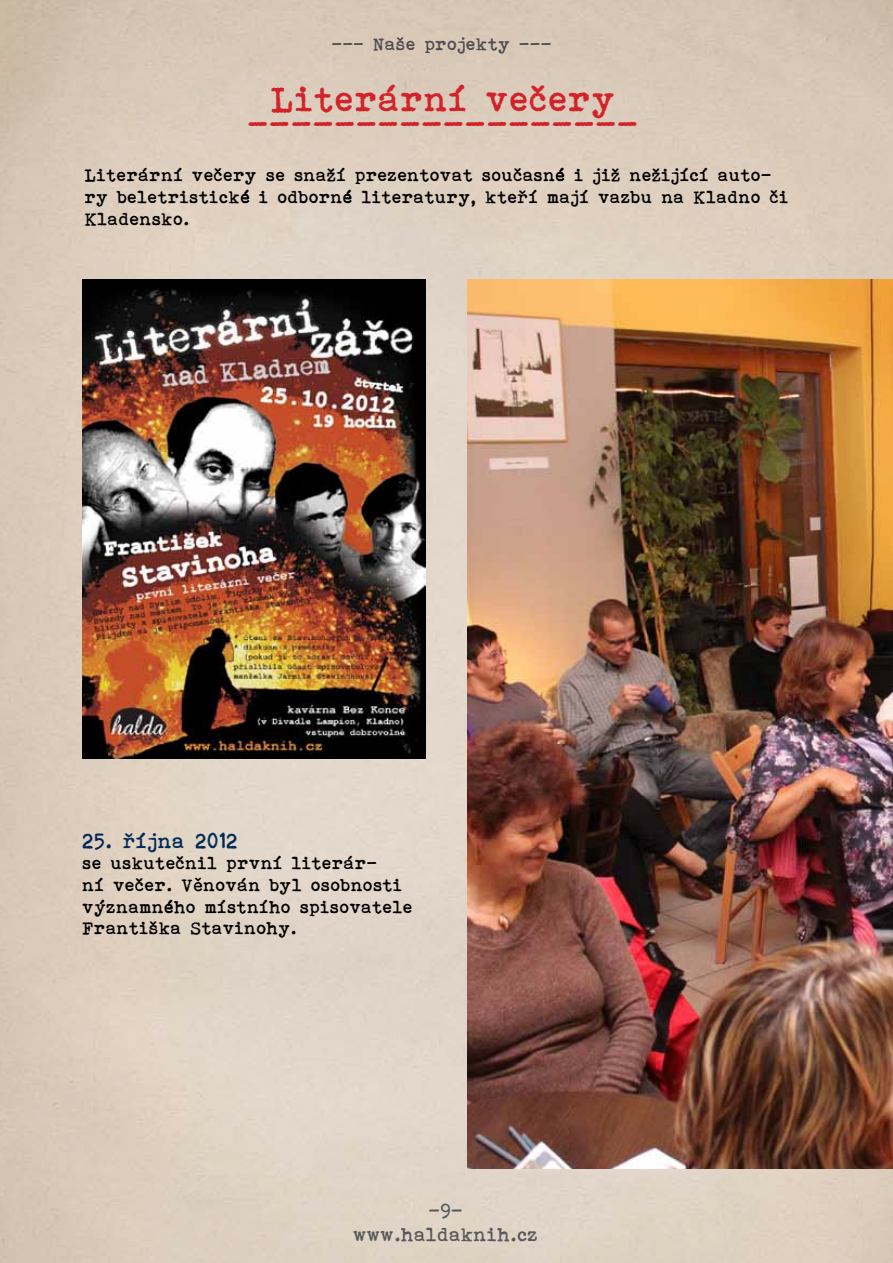
<style>
.page{position:relative;width:893px;height:1263px;background:#fff}
.page>*{position:absolute;margin:0;border:0;box-sizing:border-box;transform-origin:0 0}
.t1{font:36px "Bohemian typewriter";color:#d2232a}
.t2{font:21px "Bohemian typewriter";color:#002956}
.t3{font:19.5px/23.4px "Bohemian typewriter";color:#58595b;text-align:center}
.t4{font:18px/21.6px "Bohemian typewriter";color:#000}
.t5{font:18px "Bohemian typewriter";color:#4d4d4f}
</style>
<div class="page">
<img style="left:0;top:0;width:893px;height:1263px">
<img style="left:468px;top:280px;width:425px;height:889px">
<img style="left:83px;top:280px;width:342px;height:478px">
<p class="t5" style="left:332px;top:34px;width:222px">--- Naše projekty ---</p>
<h1 class="t1" style="left:272px;top:79px;width:347px">Literární večery</h1>
<h1 class="t1" style="left:248px;top:104px;width:393px">------------------</h1>
<p class="t4" style="left:85px;top:164px;width:706px">Literární večery se snaží prezentovat současné i již nežijící auto&shy;ry beletristické i odborné literatury, kteří mají vazbu na Kladno či<br>Kladensko.</p>
<p class="t2" style="left:83px;top:829px;width:158px">25. října 2012</p>
<p class="t4" style="left:83px;top:852px;width:332px">se uskutečnil první literár-<br>ní večer. Věnován byl osobnosti významného místního spisovatele<br>Františka Stavinohy.</p>
<p class="t3" style="left:354px;top:1199px;width:186px">-9- www.haldaknih.cz</p>
</div>
